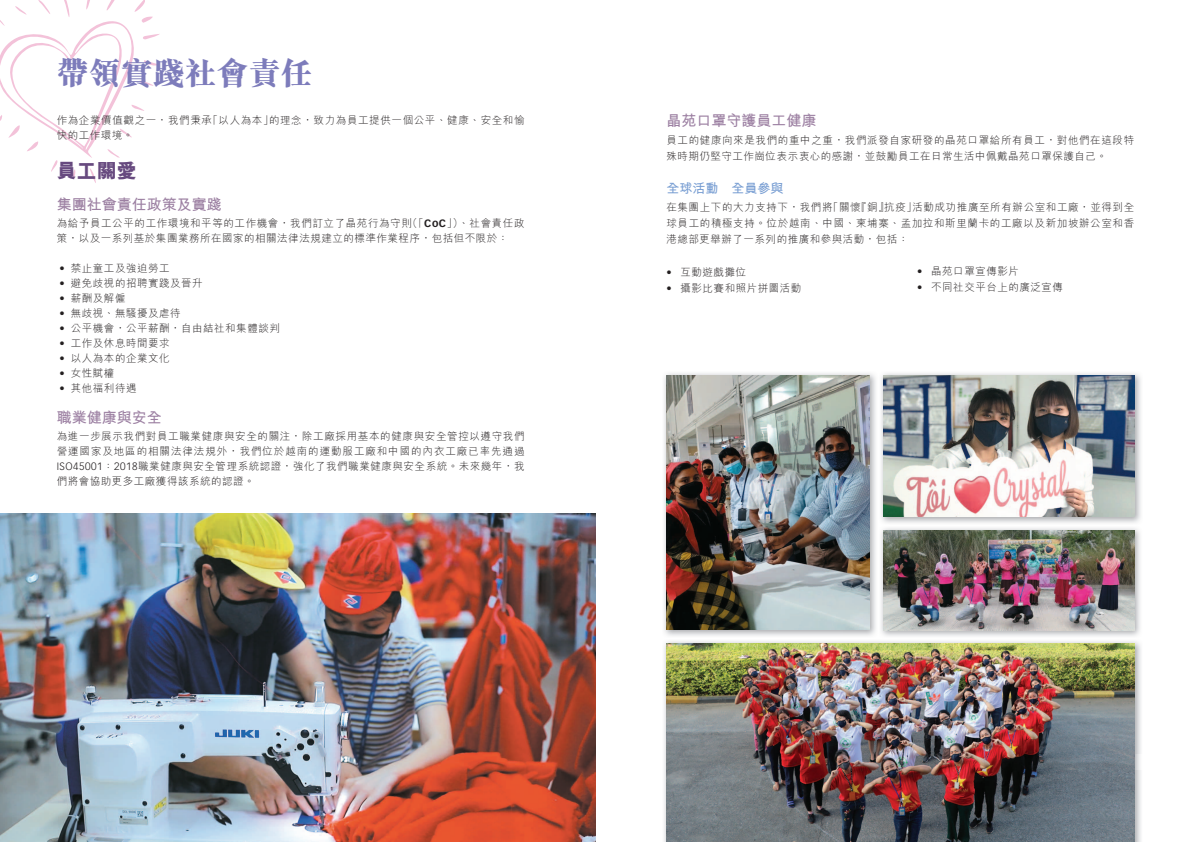
<style>
.page{position:relative;width:1191px;height:842px;background:#fff}
.page>*{position:absolute;margin:0;border:0;box-sizing:border-box;transform-origin:0 0}
.t1{font:32px "M Sung HK Xbold E Ten B5 H";color:#7d7cbb}
.t2{font:20px "M Hei HK Xbold E Ten B5 H";color:#674a7f}
.t3{font:15px "M Hei HK Bold E Ten B5 H";color:#9c80a2}
.t4{font:13px "M Hei HK Bold E Ten B5 H";color:#779dd2}
.t5{font:10.5px/15px "M Hei HK Light E Ten B5 H";letter-spacing:.05em;color:#231f20}
.s1{font-family:"Vectora LT Std";font-weight:700}
.s2{font-family:"Vectora LT Std";font-weight:300}
</style>
<div class="page">
<svg style="left:0;top:0;width:160px;height:183px"></svg>
<img style="left:0;top:514px;width:596px;height:328px">
<img style="left:664px;top:373px;width:477px;height:469px">
<img style="left:666px;top:375px;width:203px;height:254px">
<img style="left:883px;top:530px;width:251px;height:100px">
<img style="left:1134px;top:754px;width:7px;height:15px">
<img style="left:666px;top:643px;width:468px;height:199px">
<img style="left:883px;top:375px;width:251px;height:141px">
<h1 class="t1" style="left:57px;top:61px;width:257px">帶領實踐社會責任</h1>
<p class="t5" style="left:57px;top:114px;width:469px">作為企業價值觀之一，我們秉承「以人為本」的理念，致力為員工提供一個公平、健康、安全和愉快的工作環境。</p>
<h2 class="t2" style="left:57px;top:162px;width:81px">員工關愛</h2>
<h3 class="t3" style="left:57px;top:199px;width:166px">集團社會責任政策及實踐</h3>
<p class="t5" style="left:57px;top:217px;width:469px">為給予員工公平的工作環境和平等的工作機會，我們訂立了晶苑行為守則（「<span class="s1">CoC</span>」）、社會責任政策，以及一系列基於集團業務所在國家的相關法律法規建立的標準作業程序，包括但不限於：</p>
<p class="t5" style="left:59px;top:262px;width:112px"><span class="s2">•</span> 禁止童工及強迫勞工</p>
<p class="t5" style="left:59px;top:277px;width:145px"><span class="s2">•</span> 避免歧視的招聘實踐及晉升</p>
<p class="t5" style="left:59px;top:292px;width:68px"><span class="s2">•</span> 薪酬及解僱</p>
<p class="t5" style="left:59px;top:307px;width:123px"><span class="s2">•</span> 無歧視、無騷擾及虐待</p>
<p class="t5" style="left:59px;top:322px;width:222px"><span class="s2">•</span> 公平機會，公平薪酬，自由結社和集體談判</p>
<p class="t5" style="left:59px;top:337px;width:112px"><span class="s2">•</span> 工作及休息時間要求</p>
<p class="t5" style="left:59px;top:352px;width:112px"><span class="s2">•</span> 以人為本的企業文化</p>
<p class="t5" style="left:59px;top:367px;width:57px"><span class="s2">•</span> 女性賦權</p>
<p class="t5" style="left:59px;top:382px;width:79px"><span class="s2">•</span> 其他福利待遇</p>
<h3 class="t3" style="left:57px;top:412px;width:106px">職業健康與安全</h3>
<p class="t5" style="left:57px;top:430px;width:469px;text-align:justify">為進一步展示我們對員工職業健康與安全的關注，除工廠採用基本的健康與安全管控以遵守我們營運國家及地區的相關法律法規外，我們位於越南的運動服工廠和中國的內衣工廠已率先通過<span class="s2">ISO45001</span>：<span class="s2">2018</span>職業健康與安全管理系統認證，強化了我們職業健康與安全系統。未來幾年，我們將會協助更多工廠獲得該系統的認證。</p>
<h3 class="t3" style="left:666px;top:115px;width:151px">晶苑口罩守護員工健康</h3>
<p class="t5" style="left:666px;top:133px;width:469px;line-height:16px">員工的健康向來是我們的重中之重，我們派發自家研發的晶苑口罩給所有員工，對他們在這段特殊時期仍堅守工作崗位表示衷心的感謝，並鼓勵員工在日常生活中佩戴晶苑口罩保護自己。</p>
<p class="t4" style="left:666px;top:184px;width:118px">全球活動 全員參與</p>
<p class="t5" style="left:666px;top:200px;width:469px;line-height:16px;text-align:justify">在集團上下的大力支持下，我們將「關懷『銅』抗疫」活動成功推廣至所有辦公室和工廠，並得到全球員工的積極支持。位於越南、中國、柬埔寨、孟加拉和斯里蘭卡的工廠以及新加坡辦公室和香港總部更舉辦了一系列的推廣和參與活動，包括：</p>
<p class="t5" style="left:666px;top:266px;width:81px"><span class="s2">•</span> 互動遊戲攤位</p>
<p class="t5" style="left:666px;top:282px;width:136px"><span class="s2">•</span> 攝影比賽和照片拼圖活動</p>
<p class="t5" style="left:917px;top:265px;width:103px"><span class="s2">•</span> 晶苑口罩宣傳影片</p>
<p class="t5" style="left:917px;top:281px;width:147px"><span class="s2">•</span> 不同社交平台上的廣泛宣傳</p>
</div>
